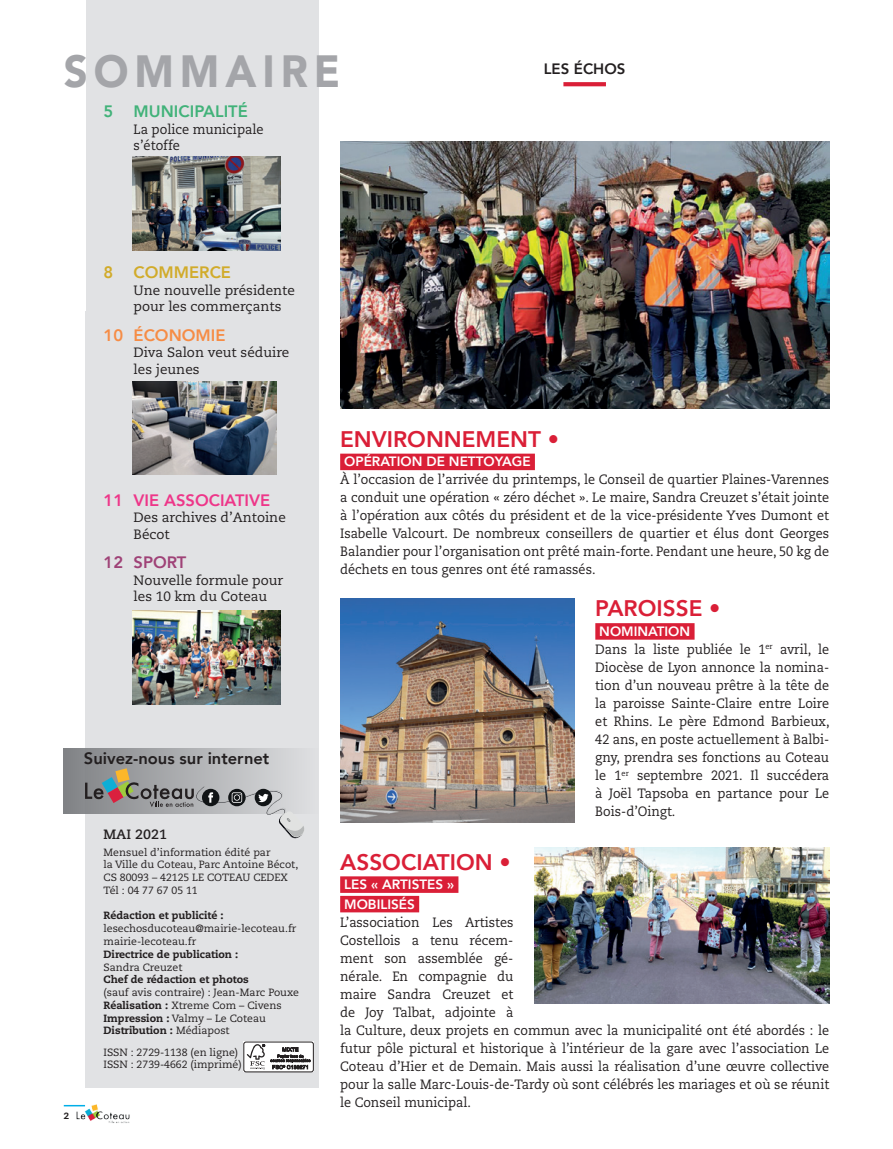
<style>
.page{position:relative;width:893px;height:1149px;background:#fff}
.page>*{position:absolute;margin:0;border:0;box-sizing:border-box;transform-origin:0 0}
.t1{font:900 45px "Avenir";letter-spacing:.14em;color:#a4a5a9;scale:.93 1}
.t2{font:800 22.5px "Avenir";color:#da1f37}
.t3{font:800 16.5px "Avenir";color:#231f20}
.t4{font:800 16.5px "Avenir";color:#ee3689}
.t5{font:800 16.5px "Avenir";color:#41b279}
.t6{font:800 16.5px "Avenir";color:#f68c45}
.t7{font:800 16.5px "Avenir";color:#d1ab2a}
.t8{font:800 16.5px "Avenir";color:#9f4277}
.t9{font:800 15px "Avenir";color:#231f20}
.t10{font:13.5px/18px "Caecilia LT Std";color:#231f20;text-align:justify;scale:.94 1}
.t11{font:13.5px/16.5px "Caecilia LT Std";color:#231f20}
.t12{font:800 13.5px/19.5px "Avenir";color:#fff}
.t13{font:13.5px/16.5px "Caecilia LT Std";color:#231f20;scale:.95 1}
.t14{font:700 13.5px "Caecilia LT Std";color:#231f20}
.t15{font:10.5px/12.8px "Caecilia LT Std";color:#231f20}
.t16{font:800 10.5px "Caecilia LT Std";color:#231f20}
.t17{font:800 9px "Caecilia LT Std";color:#231f20}
.s1{font-weight:800}
</style>
<div class="page">
<hr style="left:64px;top:1104px;width:21px;height:2px;background:#00aee8">
<div style="left:85px;top:0;width:234px;height:1086px;background:#e1e2e4"></div>
<img style="left:77px;top:1104px;width:53px;height:19px">
<div style="left:64px;top:747px;width:255px;height:66px;background:linear-gradient(to right,#808285,#e0e0e3)"></div>
<svg style="left:85px;top:768px;width:219px;height:69px"></svg>
<div style="left:244px;top:1041px;width:69px;height:30px;background:#fff;border-radius:2px"></div>
<div style="left:244px;top:1041px;width:70px;height:30px;border:1px solid #231f20;border-radius:2px"></div>
<svg style="left:247px;top:1044px;width:18px;height:25px"></svg>
<svg style="left:271px;top:1047px;width:39px;height:21px"></svg>
<img style="left:132px;top:156px;width:149px;height:94px">
<img style="left:132px;top:381px;width:145px;height:93px">
<img style="left:132px;top:610px;width:149px;height:94px">
<svg style="left:563px;top:82px;width:43px;height:4px"></svg>
<div style="left:340px;top:453px;width:195px;height:17px;background:#da1f37"></div>
<div style="left:595px;top:623px;width:100px;height:16px;background:#da1f37"></div>
<div style="left:340px;top:876px;width:118px;height:16px;background:#da1f37"></div>
<div style="left:340px;top:895px;width:79px;height:17px;background:#da1f37"></div>
<img style="left:340px;top:141px;width:489px;height:267px">
<img style="left:340px;top:598px;width:234px;height:224px">
<img style="left:535px;top:847px;width:294px;height:156px">
<h1 class="t1" style="left:64px;top:33px;width:299px">SOMMAIRE</h1>
<p class="t9" style="left:544px;top:58px;width:83px">LES ÉCHOS</p>
<p class="t5" style="left:104px;top:98px;width:146px">5 MUNICIPALITÉ</p>
<p class="t13" style="left:134px;top:121px;width:138px">La police municipale s’étoffe</p>
<p class="t7" style="left:104px;top:260px;width:129px">8 COMMERCE</p>
<p class="t11" style="left:134px;top:282px;width:163px">Une nouvelle présidente pour les commerçants</p>
<p class="t6" style="left:104px;top:322px;width:123px">10 ÉCONOMIE</p>
<p class="t11" style="left:134px;top:344px;width:157px">Diva Salon veut séduire les jeunes</p>
<p class="t4" style="left:104px;top:487px;width:168px">11 VIE ASSOCIATIVE</p>
<p class="t11" style="left:134px;top:509px;width:154px">Des archives d’Antoine<br>Bécot</p>
<p class="t8" style="left:104px;top:549px;width:84px">12 SPORT</p>
<p class="t11" style="left:134px;top:572px;width:151px">Nouvelle formule pour les 10 km du Coteau</p>
<p class="t3" style="left:84px;top:745px;width:187px">Suivez-nous sur internet</p>
<p class="t17" style="left:64px;top:1109px;width:7px">2</p>
<p class="t14" style="left:104px;top:825px;width:65px">MAI 2021</p>
<p class="t15" style="left:104px;top:845px;width:196px">Mensuel d’information édité par<br>la Ville du Coteau, Parc Antoine Bécot,<br>CS 80093 – 42125 LE COTEAU CEDEX<br>Tél : 04 77 67 05 11</p>
<p class="t16" style="left:104px;top:909px;width:122px">Rédaction et publicité :</p>
<p class="t15" style="left:104px;top:922px;width:194px">lesechosducoteau@mairie-lecoteau.fr mairie-lecoteau.fr</p>
<p class="t16" style="left:104px;top:947px;width:136px">Directrice de publication :</p>
<p class="t15" style="left:104px;top:960px;width:80px">Sandra Creuzet</p>
<p class="t16" style="left:104px;top:972px;width:147px">Chef de rédaction et photos</p>
<p class="t15" style="left:104px;top:985px;width:197px">(sauf avis contraire) : Jean-Marc Pouxe<br><span class="s1">Réalisation :</span> Xtreme Com – Civens<br><span class="s1">Impression :</span> Valmy – Le Coteau<br><span class="s1">Distribution :</span> Médiapost</p>
<p class="t15" style="left:104px;top:1045px;width:140px">ISSN : 2729-1138 (en ligne)<br>ISSN : 2739-4662 (imprimé)</p>
<h2 class="t2" style="left:340px;top:421px;width:220px">ENVIRONNEMENT •</h2>
<p class="t12" style="left:344px;top:452px;width:188px">OPÉRATION DE NETTOYAGE</p>
<p class="t10" style="left:340px;top:471px;width:522px">À l’occasion de l’arrivée du printemps, le Conseil de quartier Plaines-Varennes a conduit une opération « zéro déchet ». Le maire, Sandra Creuzet s’était jointe à l’opération aux côtés du président et de la vice-présidente Yves Dumont et Isabelle Valcourt. De nombreux conseillers de quartier et élus dont Georges Balandier pour l’organisation ont prêté main-forte. Pendant une heure, 50 kg de déchets en tous genres ont été ramassés.</p>
<h2 class="t2" style="left:595px;top:591px;width:126px">PAROISSE •</h2>
<p class="t12" style="left:599px;top:621px;width:92px">NOMINATION</p>
<p class="t10" style="left:595px;top:640px;width:251px">Dans la liste publiée le 1<sup>er</sup> avril, le Diocèse de Lyon annonce la nomina&shy;tion d’un nouveau prêtre à la tête de la paroisse Sainte-Claire entre Loire et Rhins. Le père Edmond Barbieux, 42 ans, en poste actuellement à Balbi&shy;gny, prendra ses fonctions au Coteau le 1<sup>er</sup> septembre 2021. Il succédera à Joël Tapsoba en partance pour Le Bois-d’Oingt.</p>
<h2 class="t2" style="left:340px;top:844px;width:172px">ASSOCIATION •</h2>
<p class="t12" style="left:344px;top:874px;width:112px">LES « ARTISTES »<br>MOBILISÉS</p>
<p class="t10" style="left:340px;top:912px;width:522px;text-align:left">L’association Les Artistes<br>Costellois a tenu récem-<br>ment son assemblée gé-<br>nérale. En compagnie du<br>maire Sandra Creuzet et<br>de Joy Talbat, adjointe à<br>la Culture, deux projets en commun avec la municipalité ont été abordés : le futur pôle pictural et historique à l’intérieur de la gare avec l’association Le Coteau d’Hier et de Demain. Mais aussi la réalisation d’une œuvre collective pour la salle Marc-Louis-de-Tardy où sont célébrés les mariages et où se réunit le Conseil municipal.</p>
</div>
